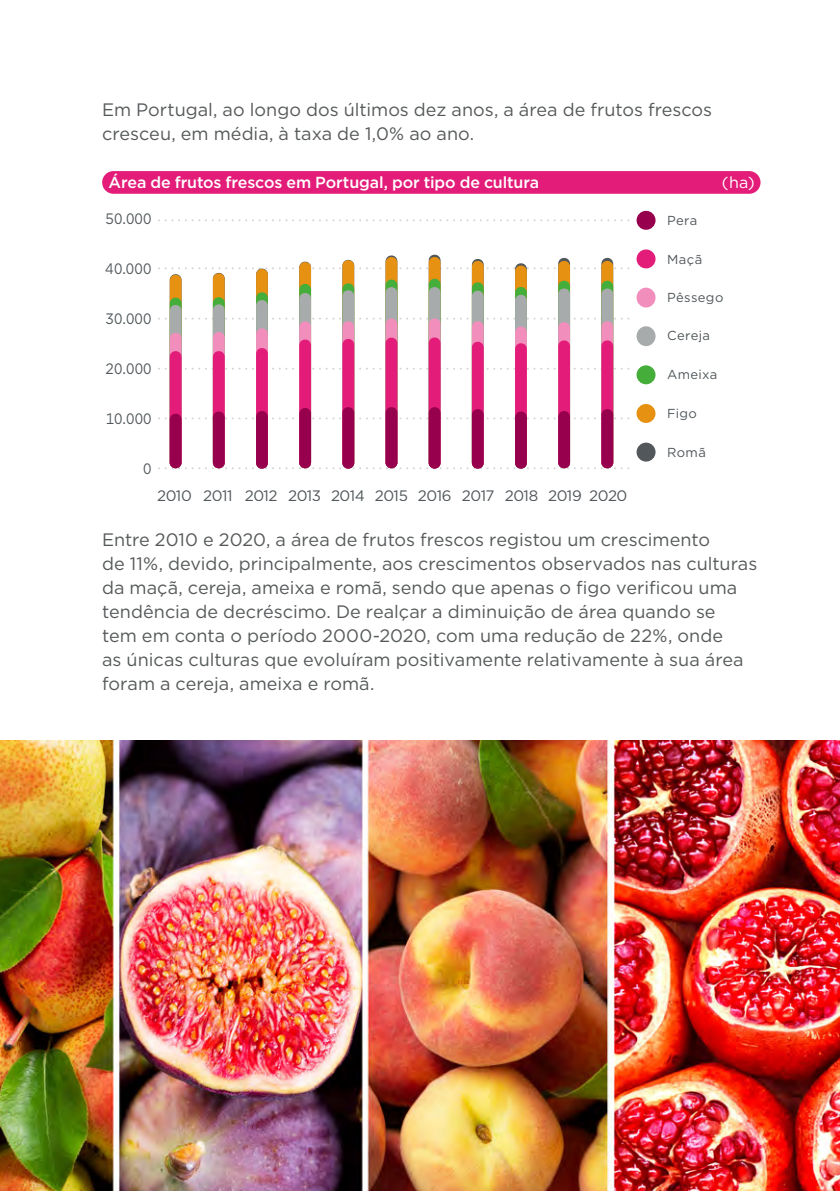
<style>
.page{position:relative;width:840px;height:1191px;background:#fff}
.page>*{position:absolute;margin:0;border:0;box-sizing:border-box;transform-origin:0 0}
.t1{font:18px/24px "Gotham";color:#56595a}
.t2{font:500 16px "Gotham";letter-spacing:-.01em;color:#fff}
.t3{font:16px "Gotham";color:#fff}
.t4{font:15.2px "Gotham";letter-spacing:-.03em;color:#51575a}
.t5{font:15.2px "Gotham";letter-spacing:-.03em;color:#51575a;scale:.93 1}
.t6{font:13px "Gotham";letter-spacing:.03em;color:#51575a}
</style>
<div class="page">
<svg style="left:159px;top:219px;width:469px;height:2px"></svg>
<svg style="left:159px;top:368px;width:469px;height:2px"></svg>
<svg style="left:159px;top:267px;width:469px;height:2px"></svg>
<svg style="left:159px;top:318px;width:469px;height:1px"></svg>
<svg style="left:159px;top:417px;width:469px;height:2px"></svg>
<svg style="left:159px;top:467px;width:469px;height:2px"></svg>
<div style="left:102px;top:171px;width:658px;height:23px;background:#e31c79;border-radius:11px"></div>
<div style="left:636px;top:288px;width:19px;height:19px;background:#f18ebc;border-radius:50%"></div>
<div style="left:636px;top:326px;width:19px;height:20px;background:#a8abac;border-radius:50%"></div>
<div style="left:636px;top:249px;width:19px;height:19px;background:#e31c79;border-radius:50%"></div>
<div style="left:636px;top:442px;width:19px;height:19px;background:#51575a;border-radius:50%"></div>
<div style="left:636px;top:404px;width:19px;height:19px;background:#e69111;border-radius:50%"></div>
<div style="left:636px;top:365px;width:19px;height:19px;background:#45ae3b;border-radius:50%"></div>
<div style="left:636px;top:211px;width:19px;height:19px;background:#96004d;border-radius:50%"></div>
<div style="left:170px;top:275px;width:11px;height:193px;background:#e69111;border-radius:6px"></div>
<div style="left:170px;top:298px;width:11px;height:170px;background:#45ae3b;border-radius:6px"></div>
<div style="left:170px;top:305px;width:11px;height:163px;background:#a8abac;border-radius:6px"></div>
<div style="left:170px;top:333px;width:11px;height:135px;background:#f18ebc;border-radius:6px"></div>
<div style="left:170px;top:351px;width:11px;height:117px;background:#e31c79;border-radius:6px"></div>
<div style="left:170px;top:414px;width:11px;height:54px;background:#96004d;border-radius:6px"></div>
<div style="left:213px;top:273px;width:11px;height:195px;background:#e69111;border-radius:6px"></div>
<div style="left:213px;top:297px;width:11px;height:171px;background:#45ae3b;border-radius:6px"></div>
<div style="left:213px;top:304px;width:11px;height:164px;background:#a8abac;border-radius:6px"></div>
<div style="left:213px;top:332px;width:11px;height:136px;background:#f18ebc;border-radius:6px"></div>
<div style="left:213px;top:351px;width:11px;height:117px;background:#e31c79;border-radius:6px"></div>
<div style="left:213px;top:411px;width:11px;height:57px;background:#96004d;border-radius:6px"></div>
<div style="left:256px;top:269px;width:12px;height:199px;background:#e69111;border-radius:6px"></div>
<div style="left:256px;top:292px;width:12px;height:176px;background:#45ae3b;border-radius:6px"></div>
<div style="left:256px;top:300px;width:12px;height:168px;background:#a8abac;border-radius:6px"></div>
<div style="left:256px;top:328px;width:12px;height:140px;background:#f18ebc;border-radius:6px"></div>
<div style="left:256px;top:348px;width:12px;height:120px;background:#e31c79;border-radius:6px"></div>
<div style="left:256px;top:411px;width:12px;height:58px;background:#96004d;border-radius:6px"></div>
<div style="left:299px;top:262px;width:12px;height:206px;background:#e69111;border-radius:6px"></div>
<div style="left:299px;top:284px;width:12px;height:184px;background:#45ae3b;border-radius:6px"></div>
<div style="left:299px;top:293px;width:12px;height:175px;background:#a8abac;border-radius:6px"></div>
<div style="left:299px;top:321px;width:12px;height:147px;background:#f18ebc;border-radius:6px"></div>
<div style="left:299px;top:339px;width:12px;height:129px;background:#e31c79;border-radius:6px"></div>
<div style="left:299px;top:408px;width:12px;height:60px;background:#96004d;border-radius:6px"></div>
<div style="left:342px;top:260px;width:12px;height:208px;background:#e69111;border-radius:6px"></div>
<div style="left:342px;top:283px;width:12px;height:185px;background:#45ae3b;border-radius:6px"></div>
<div style="left:342px;top:290px;width:12px;height:178px;background:#a8abac;border-radius:6px"></div>
<div style="left:342px;top:321px;width:12px;height:147px;background:#f18ebc;border-radius:6px"></div>
<div style="left:342px;top:339px;width:12px;height:129px;background:#e31c79;border-radius:6px"></div>
<div style="left:342px;top:407px;width:12px;height:62px;background:#96004d;border-radius:6px"></div>
<div style="left:385px;top:257px;width:12px;height:211px;background:#e69111;border-radius:6px"></div>
<div style="left:385px;top:279px;width:12px;height:189px;background:#45ae3b;border-radius:6px"></div>
<div style="left:385px;top:287px;width:12px;height:181px;background:#a8abac;border-radius:6px"></div>
<div style="left:385px;top:318px;width:12px;height:150px;background:#f18ebc;border-radius:6px"></div>
<div style="left:385px;top:338px;width:12px;height:130px;background:#e31c79;border-radius:6px"></div>
<div style="left:385px;top:407px;width:12px;height:61px;background:#96004d;border-radius:6px"></div>
<div style="left:428px;top:257px;width:12px;height:211px;background:#e69111;border-radius:6px"></div>
<div style="left:428px;top:279px;width:12px;height:189px;background:#45ae3b;border-radius:6px"></div>
<div style="left:428px;top:287px;width:12px;height:181px;background:#a8abac;border-radius:6px"></div>
<div style="left:428px;top:318px;width:12px;height:150px;background:#f18ebc;border-radius:6px"></div>
<div style="left:428px;top:337px;width:12px;height:131px;background:#e31c79;border-radius:6px"></div>
<div style="left:428px;top:407px;width:12px;height:62px;background:#96004d;border-radius:6px"></div>
<div style="left:471px;top:261px;width:12px;height:207px;background:#e69111;border-radius:6px"></div>
<div style="left:471px;top:282px;width:12px;height:186px;background:#45ae3b;border-radius:6px"></div>
<div style="left:471px;top:291px;width:12px;height:177px;background:#a8abac;border-radius:6px"></div>
<div style="left:471px;top:321px;width:12px;height:147px;background:#f18ebc;border-radius:6px"></div>
<div style="left:471px;top:342px;width:12px;height:126px;background:#e31c79;border-radius:6px"></div>
<div style="left:471px;top:409px;width:12px;height:60px;background:#96004d;border-radius:6px"></div>
<div style="left:515px;top:265px;width:11px;height:203px;background:#e69111;border-radius:6px"></div>
<div style="left:515px;top:287px;width:11px;height:181px;background:#45ae3b;border-radius:6px"></div>
<div style="left:515px;top:295px;width:11px;height:173px;background:#a8abac;border-radius:6px"></div>
<div style="left:515px;top:326px;width:11px;height:142px;background:#f18ebc;border-radius:6px"></div>
<div style="left:515px;top:343px;width:11px;height:125px;background:#e31c79;border-radius:6px"></div>
<div style="left:515px;top:411px;width:11px;height:58px;background:#96004d;border-radius:6px"></div>
<div style="left:558px;top:261px;width:11px;height:207px;background:#e69111;border-radius:6px"></div>
<div style="left:558px;top:281px;width:11px;height:187px;background:#45ae3b;border-radius:6px"></div>
<div style="left:558px;top:288px;width:11px;height:180px;background:#a8abac;border-radius:6px"></div>
<div style="left:558px;top:322px;width:11px;height:146px;background:#f18ebc;border-radius:6px"></div>
<div style="left:558px;top:340px;width:11px;height:128px;background:#e31c79;border-radius:6px"></div>
<div style="left:558px;top:411px;width:11px;height:57px;background:#96004d;border-radius:6px"></div>
<div style="left:601px;top:261px;width:12px;height:207px;background:#e69111;border-radius:6px"></div>
<div style="left:601px;top:281px;width:12px;height:187px;background:#45ae3b;border-radius:6px"></div>
<div style="left:601px;top:288px;width:12px;height:180px;background:#a8abac;border-radius:6px"></div>
<div style="left:601px;top:321px;width:12px;height:147px;background:#f18ebc;border-radius:6px"></div>
<div style="left:601px;top:340px;width:12px;height:128px;background:#e31c79;border-radius:6px"></div>
<div style="left:601px;top:409px;width:12px;height:59px;background:#96004d;border-radius:6px"></div>
<img style="left:0;top:740px;width:839px;height:451px">
<p class="t1" style="left:102px;top:98px;width:611px">Em Portugal, ao longo dos últimos dez anos, a área de frutos frescos cresceu, em média, à taxa de 1,0% ao ano.</p>
<p class="t2" style="left:108px;top:172px;width:432px">Área de frutos frescos em Portugal, por tipo de cultura</p>
<p class="t3" style="left:721px;top:172px;width:34px">(ha)</p>
<p class="t5" style="left:105px;top:209px;width:51px">50.000</p>
<p class="t5" style="left:105px;top:259px;width:51px">40.000</p>
<p class="t5" style="left:105px;top:309px;width:51px">30.000</p>
<p class="t5" style="left:105px;top:359px;width:51px">20.000</p>
<p class="t5" style="left:106px;top:409px;width:51px">10.000</p>
<p class="t5" style="left:143px;top:459px;width:11px">0</p>
<p class="t4" style="left:157px;top:486px;width:471px">2010 2011 2012 2013 2014 2015 2016 2017 2018 2019 2020</p>
<p class="t6" style="left:666px;top:212px;width:32px">Pera</p>
<p class="t6" style="left:666px;top:251px;width:37px">Maçã</p>
<p class="t6" style="left:666px;top:289px;width:58px">Pêssego</p>
<p class="t6" style="left:666px;top:327px;width:44px">Cereja</p>
<p class="t6" style="left:666px;top:366px;width:52px">Ameixa</p>
<p class="t6" style="left:666px;top:405px;width:31px">Figo</p>
<p class="t6" style="left:666px;top:444px;width:40px">Romã</p>
<p class="t1" style="left:102px;top:527px;width:656px">Entre 2010 e 2020, a área de frutos frescos registou um crescimento<br>de 11%, devido, principalmente, aos crescimentos observados nas culturas da maçã, cereja, ameixa e romã, sendo que apenas o figo verificou uma tendência de decréscimo. De realçar a diminuição de área quando se<br>tem em conta o período 2000-2020, com uma redução de 22%, onde<br>as únicas culturas que evoluíram positivamente relativamente à sua área foram a cereja, ameixa e romã.</p>
</div>
